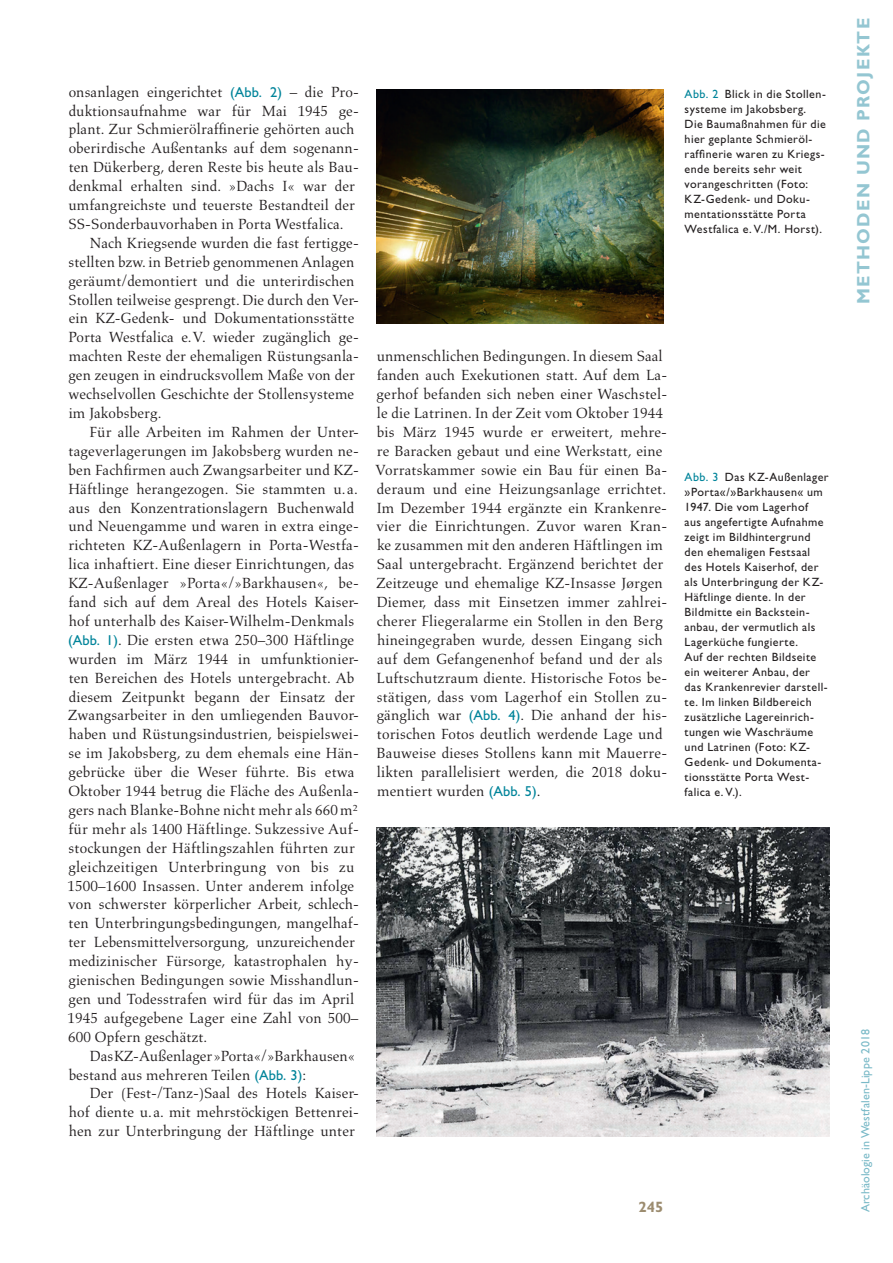
<style>
.page{position:relative;width:893px;height:1263px;background:#fff}
.page>*{position:absolute;margin:0;border:0;box-sizing:border-box;transform-origin:0 0}
.t1{font:18px "Gill Sans Std Bold 9";letter-spacing:.07em;color:#94c6d2}
.t2{font:15px/18.9px "Aldus LT Std";letter-spacing:.01em;color:#231f20}
.t3{font:700 15px "Gill Sans Std";color:#9c8c6f}
.t4{font:12px/15px "Gill Sans Std";letter-spacing:.04em;color:#231f20}
.t5{font:12px "Gill Sans Std 11";letter-spacing:.01em;color:#79b9c7}
.s1{font-family:"Gill Sans Std";font-size:14.4px;color:#00849a}
.s2{color:#00849a}
</style>
<div class="page">
<img style="left:376px;top:90px;width:287px;height:233px">
<img style="left:376px;top:828px;width:453px;height:308px">
<p class="t2" style="left:68px;top:82px;width:292px">onsanlagen eingerichtet <span class="s1">(Abb. 2)</span> – die Pro&shy;duktionsaufnahme war für Mai 1945 ge&shy;plant. Zur Schmierölraffinerie gehörten auch oberirdische Außentanks auf dem sogenann&shy;ten Dükerberg, deren Reste bis heute als Bau&shy;denkmal erhalten sind. »Dachs I« war der umfangreichste und teuerste Bestandteil der SS-Sonderbauvorhaben in Porta Westfalica.</p>
<p class="t2" style="left:68px;top:234px;width:292px;text-indent:21px">Nach Kriegsende wurden die fast fertigge&shy;stellten bzw. in Betrieb genommenen Anlagen geräumt/demontiert und die unterirdischen Stollen teilweise gesprengt. Die durch den Ver&shy;ein KZ-Gedenk- und Dokumentationsstätte Porta Westfalica e.V. wieder zugänglich ge&shy;machten Reste der ehemaligen Rüstungsanla&shy;gen zeugen in eindrucksvollem Maße von der wechselvollen Geschichte der Stollensysteme im Jakobsberg.</p>
<p class="t2" style="left:68px;top:423px;width:293px;text-indent:22px">Für alle Arbeiten im Rahmen der Unter&shy;tageverlagerungen im Jakobsberg wurden ne&shy;ben Fachfirmen auch Zwangsarbeiter und KZ-Häftlinge herangezogen. Sie stammten u.a. aus den Konzentrationslagern Buchenwald und Neuengamme und waren in extra einge&shy;richteten KZ-Außenlagern in Porta-Westfa&shy;lica inhaftiert. Eine dieser Einrichtungen, das KZ-Außenlager »Porta«/»Barkhausen«, be&shy;fand sich auf dem Areal des Hotels Kaiser&shy;hof unterhalb des Kaiser-Wilhelm-Denkmals <span class="s1">(Abb. 1)</span>. Die ersten etwa 250–300 Häftlinge wurden im März 1944 in umfunktionier&shy;ten Bereichen des Hotels untergebracht. Ab diesem Zeitpunkt begann der Einsatz der Zwangsarbeiter in den umliegenden Bauvor&shy;haben und Rüstungsindustrien, beispielswei&shy;se im Jakobsberg, zu dem ehemals eine Hän&shy;gebrücke über die Weser führte. Bis etwa Oktober 1944 betrug die Fläche des Außenla&shy;gers nach Blanke-Bohne nicht mehr als 660 m² für mehr als 1400 Häftlinge. Sukzessive Auf&shy;stockungen der Häftlingszahlen führten zur gleichzeitigen Unterbringung von bis zu 1500–1600 Insassen. Unter anderem infolge von schwerster körperlicher Arbeit, schlech&shy;ten Unterbringungsbedingungen, mangelhaf&shy;ter Lebensmittelversorgung, unzureichender medizinischer Fürsorge, katastrophalen hy&shy;gienischen Bedingungen sowie Misshandlun&shy;gen und Todesstrafen wird für das im April 1945 aufgegebene Lager eine Zahl von 500– 600 Opfern geschätzt.</p>
<p class="t2" style="left:69px;top:1046px;width:288px;text-indent:21px">Das KZ-Außenlager »Porta«/»Barkhausen« bestand aus mehreren Teilen <span class="s1">(Abb. 3)</span>:</p>
<p class="t2" style="left:69px;top:1084px;width:292px;text-align:justify;text-indent:21px">Der (Fest-/Tanz-)Saal des Hotels Kaiser&shy;hof diente u.a. mit mehrstöckigen Bettenrei&shy;hen zur Unterbringung der Häftlinge unter</p>
<p class="t2" style="left:375px;top:347px;width:293px">unmenschlichen Bedingungen. In diesem Saal fanden auch Exekutionen statt. Auf dem La&shy;gerhof befanden sich neben einer Waschstel&shy;le die Latrinen. In der Zeit vom Oktober 1944 bis März 1945 wurde er erweitert, mehre&shy;re Baracken gebaut und eine Werkstatt, eine Vorratskammer sowie ein Bau für einen Ba&shy;deraum und eine Heizungsanlage errichtet.<br>Im Dezember 1944 ergänzte ein Krankenre&shy;vier die Einrichtungen. Zuvor waren Kran&shy;ke zusammen mit den anderen Häftlingen im Saal untergebracht. Ergänzend berichtet der Zeitzeuge und ehemalige KZ-Insasse Jørgen Diemer, dass mit Einsetzen immer zahlrei&shy;cherer Fliegeralarme ein Stollen in den Berg hineingegraben wurde, dessen Eingang sich auf dem Gefangenenhof befand und der als Luftschutzraum diente. Historische Fotos be&shy;stätigen, dass vom Lagerhof ein Stollen zu&shy;gänglich war <span class="s1">(Abb. 4)</span>. Die anhand der his&shy;torischen Fotos deutlich werdende Lage und Bauweise dieses Stollens kann mit Mauerre&shy;likten parallelisiert werden, die 2018 doku&shy;mentiert wurden <span class="s1">(Abb. 5)</span>.</p>
<p class="t4" style="left:685px;top:86px;width:143px"><span class="s2">Abb. 2</span> Blick in die Stollen&shy;systeme im Jakobsberg.<br>Die Baumaßnahmen für die hier geplante Schmieröl&shy;raffinerie waren zu Kriegs&shy;ende bereits sehr weit vorangeschritten (Foto:<br>KZ-Gedenk- und Doku&shy;mentationsstätte Porta<br>Westfalica e. V./M. Horst).</p>
<p class="t4" style="left:685px;top:470px;width:146px"><span class="s2">Abb. 3</span> Das KZ-Außenlager »Porta«/»Barkhausen« um<br>1947. Die vom Lagerhof<br>aus angefertigte Aufnahme zeigt im Bildhintergrund den ehemaligen Festsaal des Hotels Kaiserhof, der als Unterbringung der KZ-<br>Häftlinge diente. In der<br>Bildmitte ein Backstein&shy;anbau, der vermutlich als<br>Lagerküche fungierte.<br>Auf der rechten Bildseite ein weiterer Anbau, der das Krankenrevier darstell&shy;te. Im linken Bildbereich zusätzliche Lagereinrich&shy;tungen wie Waschräume und Latrinen (Foto: KZ-<br>Gedenk- und Dokumenta&shy;tionsstätte Porta West&shy;falica e. V.).</p>
<p class="t3" style="left:638px;top:1198px;width:26px">245</p>
<p class="t1" style="left:853px;top:304px;width:287px;rotate:-90deg">METHODEN UND PROJEKTE</p>
<p class="t5" style="left:859px;top:1212px;width:184px;rotate:-90deg">Archäologie in Westfalen-Lippe 2018</p>
</div>
